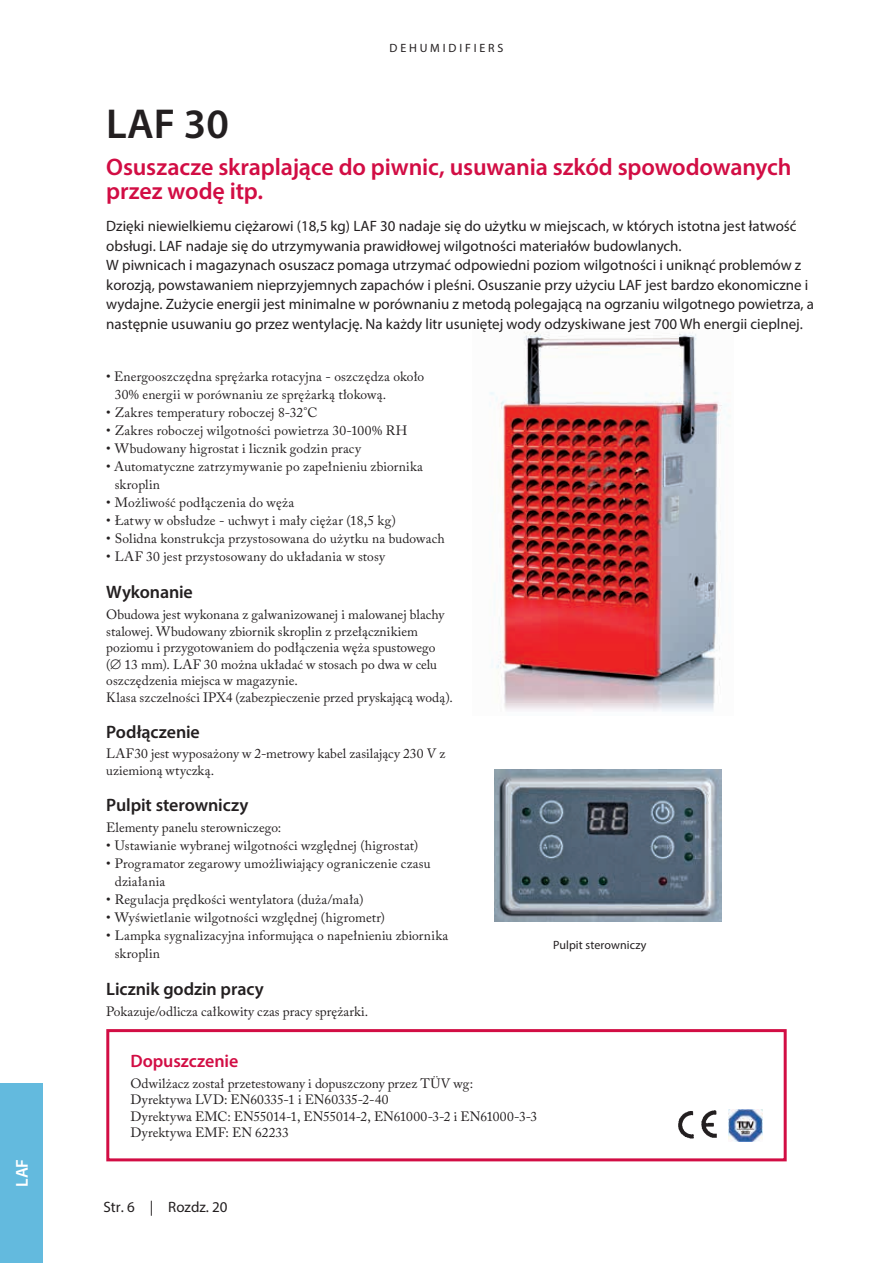
<style>
.page{position:relative;width:893px;height:1263px;background:#fff}
.page>*{position:absolute;margin:0;border:0;box-sizing:border-box;transform-origin:0 0}
.Rubrik_-_Svart{font:600 42px "Myriad Pro";color:#231f20}
.Mell2_-_Röd{font:600 24px/24px "Myriad Pro";letter-spacing:-.01em;color:#d20d44}
.Mell_-_Svart{font:600 18px "Myriad Pro";letter-spacing:-.005em;color:#231f20}
.Mell_-_Röd{font:600 18px "Myriad Pro";letter-spacing:-.005em;color:#d20d44}
.t1{font:600 17.25px "Myriad Pro";color:#fff}
.Ingress{font:15px/19.5px "Myriad Pro";color:#231f20}
.Punktlista{font:13.5px/18px "Adobe Caslon Pro";letter-spacing:.015em;color:#231f20}
.Bröd_-_Polska{font:13.5px/16.5px "Adobe Caslon Pro";letter-spacing:.005em;color:#231f20}
.Måttskiss-text__cent{font:12px "Myriad Pro";letter-spacing:.01em;color:#231f20}
.TOP{font:12px "Myriad Pro";letter-spacing:.24em;color:#231f20}
.s1{font-family:"Caslon PSJA";font-weight:700}
</style>
<div class="page">
<img style="left:489px;top:323px;width:241px;height:389px">
<img style="left:494px;top:770px;width:228px;height:151px">
<img style="left:678px;top:1110px;width:39px;height:29px">
<img style="left:729px;top:1109px;width:33px;height:32px">
<div style="left:106px;top:1029px;width:681px;height:132px;border:3px solid #d20d44"></div>
<div style="left:0;top:1083px;width:43px;height:180px;background:#63bade"></div>
<p class="t1" style="left:11px;top:1187px;width:30px;rotate:-90deg">LAF</p>
<p class="TOP" style="left:389px;top:40px;width:115px">DEHUMIDIFIERS</p>
<p class="Rubrik_-_Svart" style="left:106px;top:97px;width:124px">LAF 30</p>
<p class="Mell2_-_Röd" style="left:106px;top:154px;width:687px">Osuszacze skraplające do piwnic, usuwania szkód spowodowanych przez wodę itp.</p>
<p class="Ingress" style="left:106px;top:216px;width:709px">Dzięki niewielkiemu ciężarowi (18,5 kg) LAF 30 nadaje się do użytku w miejscach, w których istotna jest łatwość obsługi. LAF nadaje się do utrzymywania prawidłowej wilgotności materiałów budowlanych.<br>W piwnicach i magazynach osuszacz pomaga utrzymać odpowiedni poziom wilgotności i uniknąć problemów z korozją, powstawaniem nieprzyjemnych zapachów i pleśni. Osuszanie przy użyciu LAF jest bardzo ekonomiczne i wydajne. Zużycie energii jest minimalne w porównaniu z metodą polegającą na ogrzaniu wilgotnego powietrza, a następnie usuwaniu go przez wentylację. Na każdy litr usuniętej wody odzyskiwane jest 700 Wh energii cieplnej.</p>
<p class="Punktlista" style="left:115px;top:367px;width:311px;text-indent:-9px">• Energooszczędna sprężarka rotacyjna - oszczędza około<br>30% energii w porównaniu ze sprężarką tłokową.</p>
<p class="Punktlista" style="left:106px;top:403px;width:213px">• Zakres temperatury roboczej 8-32°C</p>
<p class="Punktlista" style="left:106px;top:421px;width:302px">• Zakres roboczej wilgotności powietrza 30-100% RH</p>
<p class="Punktlista" style="left:106px;top:439px;width:256px">• Wbudowany higrostat i licznik godzin pracy</p>
<p class="Punktlista" style="left:115px;top:457px;width:310px;text-indent:-9px">• Automatyczne zatrzymywanie po zapełnieniu zbiornika skroplin</p>
<p class="Punktlista" style="left:106px;top:493px;width:189px">• Możliwość podłączenia do węża</p>
<p class="Punktlista" style="left:106px;top:511px;width:291px">• Łatwy w obsłudze - uchwyt i mały ciężar (18,5 kg)</p>
<p class="Punktlista" style="left:106px;top:529px;width:340px">• Solidna konstrukcja przystosowana do użytku na budowach</p>
<p class="Punktlista" style="left:106px;top:547px;width:280px">• LAF 30 jest przystosowany do układania w stosy</p>
<p class="Mell_-_Svart" style="left:106px;top:581px;width:88px">Wykonanie</p>
<p class="Bröd_-_Polska" style="left:106px;top:606px;width:348px">Obudowa jest wykonana z galwanizowanej i malowanej blachy stalowej. Wbudowany zbiornik skroplin z przełącznikiem poziomu i przygotowaniem do podłączenia węża spustowego (<span class="s1">∅</span> 13 mm). LAF 30 można układać w stosach po dwa w celu oszczędzenia miejsca w magazynie.<br>Klasa szczelności IPX4 (zabezpieczenie przed pryskającą wodą).</p>
<p class="Mell_-_Svart" style="left:106px;top:720px;width:95px">Podłączenie</p>
<p class="Bröd_-_Polska" style="left:106px;top:745px;width:340px">LAF30 jest wyposażony w 2-metrowy kabel zasilający 230 V z uziemioną wtyczką.</p>
<p class="Mell_-_Svart" style="left:106px;top:793px;width:144px">Pulpit sterowniczy</p>
<p class="Bröd_-_Polska" style="left:106px;top:819px;width:176px">Elementy panelu sterowniczego:</p>
<p class="Punktlista" style="left:106px;top:836px;width:313px">• Ustawianie wybranej wilgotności względnej (higrostat)</p>
<p class="Punktlista" style="left:115px;top:854px;width:317px;text-indent:-9px">• Programator zegarowy umożliwiający ograniczenie czasu działania</p>
<p class="Punktlista" style="left:106px;top:890px;width:259px">• Regulacja prędkości wentylatora (duża/mała)</p>
<p class="Punktlista" style="left:106px;top:908px;width:280px">• Wyświetlanie wilgotności względnej (higrometr)</p>
<p class="Punktlista" style="left:115px;top:926px;width:335px;text-indent:-9px">• Lampka sygnalizacyjna informująca o napełnieniu zbiornika skroplin</p>
<p class="Mell_-_Svart" style="left:106px;top:978px;width:159px">Licznik godzin pracy</p>
<p class="Bröd_-_Polska" style="left:106px;top:1003px;width:263px">Pokazuje/odlicza całkowity czas pracy sprężarki.</p>
<p class="Mell_-_Röd" style="left:131px;top:1049px;width:109px">Dopuszczenie</p>
<p class="Bröd_-_Polska" style="left:131px;top:1075px;width:344px">Odwilżacz został przetestowany i dopuszczony przez TÜV wg:</p>
<p class="Bröd_-_Polska" style="left:131px;top:1091px;width:259px">Dyrektywa LVD: EN60335-1 i EN60335-2-40</p>
<p class="Bröd_-_Polska" style="left:131px;top:1108px;width:408px">Dyrektywa EMC: EN55014-1, EN55014-2, EN61000-3-2 i EN61000-3-3</p>
<p class="Bröd_-_Polska" style="left:131px;top:1124px;width:160px">Dyrektywa EMF: EN 62233</p>
<p class="Måttskiss-text__cent" style="left:553px;top:938px;width:95px">Pulpit sterowniczy</p>
<p class="Ingress" style="left:103px;top:1197px;width:126px">Str. 6 | Rozdz. 20</p>
</div>
